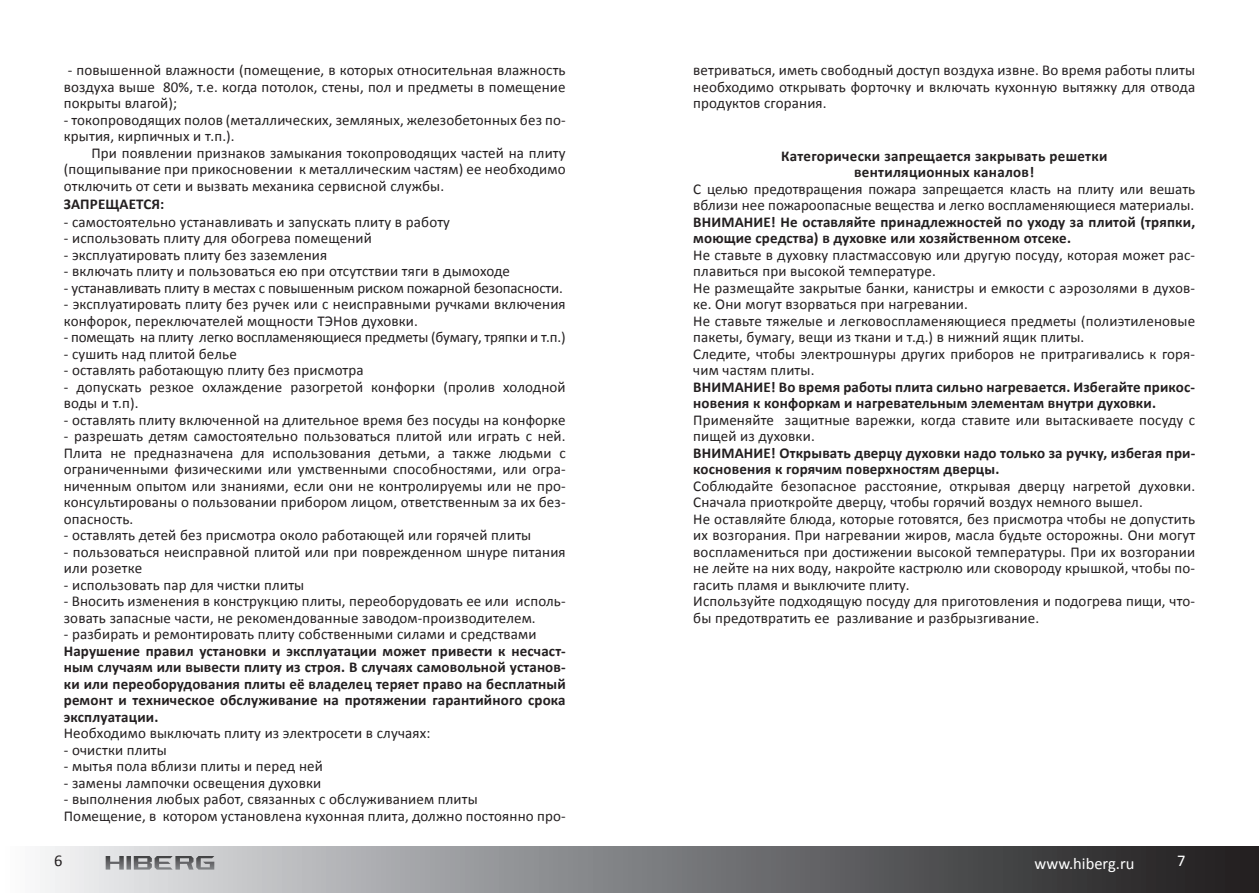
<style>
.page{position:relative;width:1259px;height:893px;background:#fff}
.page>*{position:absolute;margin:0;border:0;box-sizing:border-box;transform-origin:0 0}
.t1{font:16.5px "Calibri";color:#fff}
.t2{font:16.5px "Calibri";color:#231f20}
.t3{font:15px/16.5px "Calibri";letter-spacing:.01em;color:#231f20}
.t4{font:700 15px/16.5px "Calibri";letter-spacing:.01em;color:#231f20}
.t5{font:15px "Calibri";letter-spacing:-.01em;color:#231f20}
</style>
<div class="page">
<div style="left:0;top:846px;width:1259px;height:47px;background:linear-gradient(to right,#f1f3f6,#171618)"></div>
<svg style="left:106px;top:856px;width:18px;height:14px"></svg>
<svg style="left:126px;top:856px;width:5px;height:14px"></svg>
<svg style="left:134px;top:856px;width:80px;height:14px"></svg>
<p class="t3" style="left:64px;top:62px;width:503px;text-align:justify">- повышенной влажности (помещение, в которых относительная влажность воздуха выше 80%, т.е. когда потолок, стены, пол и предметы в помещение покрыты влагой);</p>
<p class="t3" style="left:64px;top:111px;width:503px">- токопроводящих полов (металлических, земляных, железобетонных без по&shy;крытия, кирпичных и т.п.).</p>
<p class="t3" style="left:64px;top:144px;width:503px;text-align:justify;text-indent:28px">При появлении признаков замыкания токопроводящих частей на плиту (пощипывание при прикосновении к металлическим частям) ее необходимо отключить от сети и вызвать механика сервисной службы.</p>
<p class="t4" style="left:64px;top:195px;width:10px">ЗАПРЕ</p>
<p class="t4" style="left:105px;top:195px;width:60px">ЩАЕТСЯ:</p>
<p class="t3" style="left:64px;top:213px;width:388px">- самостоятельно устанавливать и запускать плиту в работу</p>
<p class="t3" style="left:64px;top:230px;width:310px">- использовать плиту для обогрева помещений</p>
<p class="t3" style="left:64px;top:246px;width:265px">- эксплуатировать плиту без заземления</p>
<p class="t3" style="left:64px;top:263px;width:448px">- включать плиту и пользоваться ею при отсутствии тяги в дымоходе</p>
<p class="t5" style="left:64px;top:278px;width:501px">- устанавливать плиту в местах с повышенным риском пожарной безопасности.</p>
<p class="t3" style="left:64px;top:296px;width:503px">- эксплуатировать плиту без ручек или с неисправными ручками включения конфорок, переключателей мощности ТЭНов духовки.</p>
<p class="t5" style="left:64px;top:328px;width:503px">- помещать на плиту легко воспламеняющиеся предметы (бумагу, тряпки и т.п.)</p>
<p class="t3" style="left:64px;top:345px;width:174px">- сушить над плитой белье</p>
<p class="t3" style="left:64px;top:362px;width:301px">- оставлять работающую плиту без присмотра</p>
<p class="t3" style="left:64px;top:378px;width:503px">- допускать резкое охлаждение разогретой конфорки (пролив холодной воды и т.п).</p>
<p class="t3" style="left:64px;top:411px;width:503px">- оставлять плиту включенной на длительное время без посуды на конфорке</p>
<p class="t3" style="left:64px;top:428px;width:503px;text-align:justify">- разрешать детям самостоятельно пользоваться плитой или играть с ней.<br>Плита не предназначена для использования детьми, а также людьми с ограниченными физическими или умственными способностями, или огра&shy;ниченным опытом или знаниями, если они не контролируемы или не про&shy;консультированы о пользовании прибором лицом, ответственным за их без&shy;опасность.</p>
<p class="t3" style="left:64px;top:527px;width:469px">- оставлять детей без присмотра около работающей или горячей плиты</p>
<p class="t3" style="left:64px;top:543px;width:503px">- пользоваться неисправной плитой или при поврежденном шнуре питания или розетке</p>
<p class="t3" style="left:64px;top:576px;width:242px">- использовать пар для чистки плиты</p>
<p class="t3" style="left:64px;top:593px;width:503px">- Вносить изменения в конструкцию плиты, переоборудовать ее или исполь&shy;зовать запасные части, не рекомендованные заводом-производителем.</p>
<p class="t3" style="left:64px;top:626px;width:474px">- разбирать и ремонтировать плиту собственными силами и средствами</p>
<p class="t4" style="left:64px;top:642px;width:503px;text-align:justify">Нарушение правил установки и эксплуатации может привести к несчаст&shy;ным случаям или вывести плиту из строя. В случаях самовольной установ&shy;ки или переоборудования плиты её владелец теряет право на бесплатный ремонт и техническое обслуживание на протяжении гарантийного срока эксплуатации.</p>
<p class="t3" style="left:64px;top:725px;width:368px">Необходимо выключать плиту из электросети в случаях:</p>
<p class="t3" style="left:64px;top:741px;width:105px">- очистки плиты</p>
<p class="t3" style="left:64px;top:758px;width:261px">- мытья пола вблизи плиты и перед ней</p>
<p class="t3" style="left:64px;top:774px;width:259px">- замены лампочки освещения духовки</p>
<p class="t3" style="left:64px;top:791px;width:503px">- выполнения любых работ, связанных с обслуживанием плиты<br>Помещение, в котором установлена кухонная плита, должно постоянно про-</p>
<p class="t3" style="left:693px;top:62px;width:503px;text-align:justify">ветриваться, иметь свободный доступ воздуха извне. Во время работы плиты необходимо открывать форточку и включать кухонную вытяжку для отвода продуктов сгорания.</p>
<p class="t4" style="left:781px;top:147px;width:328px;text-align:center">Категорически запрещается закрывать решетки вентиляционных каналов!</p>
<p class="t3" style="left:693px;top:180px;width:503px">С целью предотвращения пожара запрещается класть на плиту или вешать вблизи нее пожароопасные вещества и легко воспламеняющиеся материалы.</p>
<p class="t4" style="left:693px;top:213px;width:10px">ВНИ</p>
<p class="t4" style="left:721px;top:213px;width:24px">МАНИЕ</p>
<p class="t4" style="left:693px;top:213px;width:503px;text-indent:78px">! Не оставляйте принадлежностей по уходу за плитой (тряпки, моющие средства) в духовке или хозяйственном отсеке.</p>
<p class="t3" style="left:693px;top:246px;width:503px">Не ставьте в духовку пластмассовую или другую посуду, которая может рас&shy;плавиться при высокой температуре.<br>Не размещайте закрытые банки, канистры и емкости с аэрозолями в духов&shy;ке. Они могут взорваться при нагревании.<br>Не ставьте тяжелые и легковоспламеняющиеся предметы (полиэтиленовые пакеты, бумагу, вещи из ткани и т.д.) в нижний ящик плиты.<br>Следите, чтобы электрошнуры других приборов не притрагивались к горя&shy;чим частям плиты.</p>
<p class="t4" style="left:693px;top:378px;width:10px">ВНИ</p>
<p class="t4" style="left:721px;top:378px;width:24px">МАНИЕ</p>
<p class="t4" style="left:693px;top:378px;width:503px;text-indent:78px">! Во время работы плита сильно нагревается. Избегайте прикос&shy;новения к конфоркам и нагревательным элементам внутри духовки.</p>
<p class="t3" style="left:693px;top:411px;width:503px">Применяйте защитные варежки, когда ставите или вытаскиваете посуду с пищей из духовки.</p>
<p class="t4" style="left:693px;top:444px;width:10px">ВНИ</p>
<p class="t4" style="left:721px;top:444px;width:24px">МАНИЕ</p>
<p class="t4" style="left:693px;top:444px;width:503px;text-indent:78px">! Открывать дверцу духовки надо только за ручку, избегая при&shy;косновения к горячим поверхностям дверцы.</p>
<p class="t3" style="left:693px;top:477px;width:503px">Соблюдайте безопасное расстояние, открывая дверцу нагретой духовки.<br>Сначала приоткройте дверцу, чтобы горячий воздух немного вышел.<br>Не оставляйте блюда, которые готовятся, без присмотра чтобы не допустить их возгорания. При нагревании жиров, масла будьте осторожны. Они могут воспламениться при достижении высокой температуры. При их возгорании не лейте на них воду, накройте кастрюлю или сковороду крышкой, чтобы по&shy;гасить пламя и выключите плиту.<br>Используйте подходящую посуду для приготовления и подогрева пищи, что&shy;бы предотвратить ее разливание и разбрызгивание.</p>
<p class="t2" style="left:54px;top:850px;width:10px">6</p>
<p class="t1" style="left:1034px;top:853px;width:101px">www.hiberg.ru</p>
<p class="t1" style="left:1177px;top:850px;width:10px">7</p>
</div>
